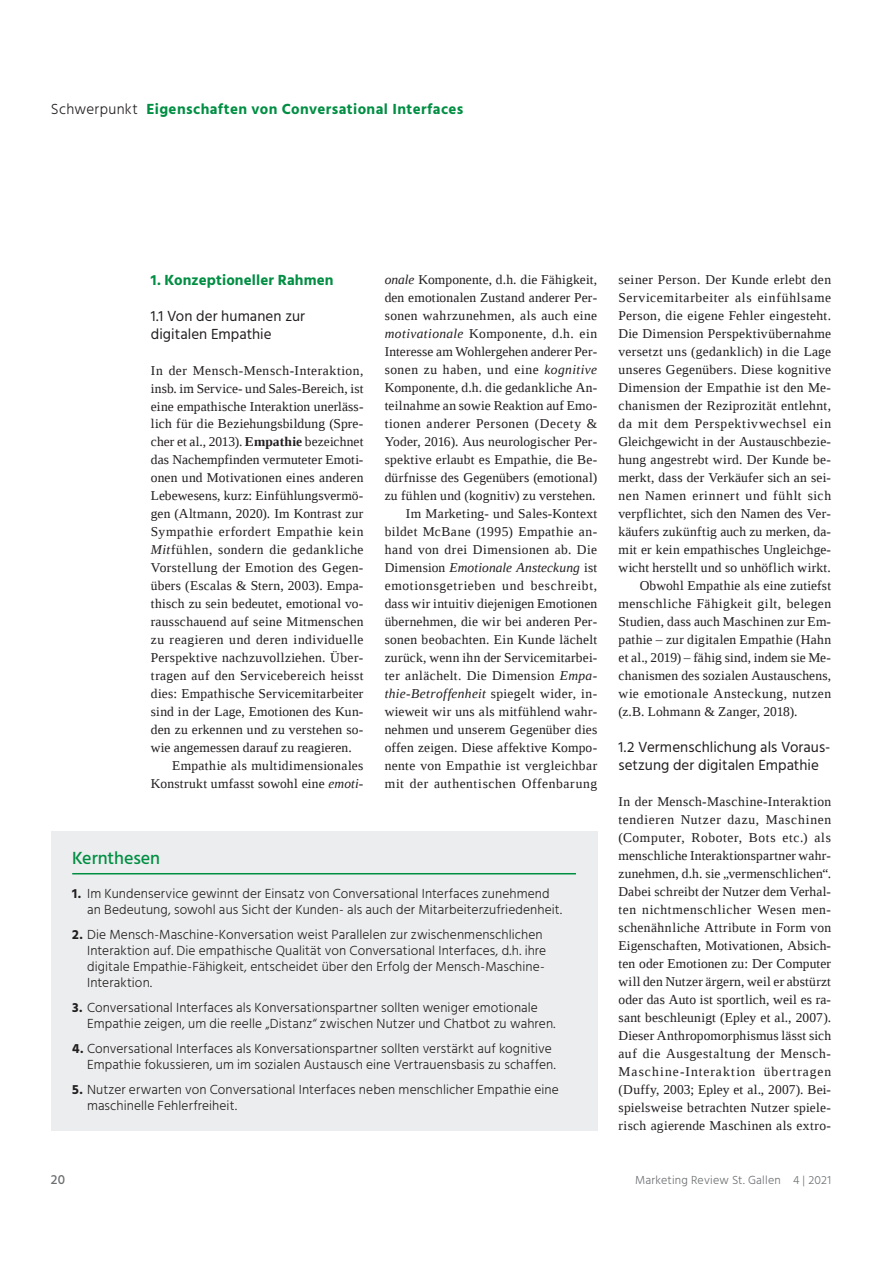
<style>
.page{position:relative;width:893px;height:1263px;background:#fff}
.page>*{position:absolute;margin:0;border:0;box-sizing:border-box;transform-origin:0 0}
.t1{font:500 18px "Hind Vadodara";letter-spacing:-.005em;color:#008e43}
.t2{font:15px/18px "Hind Vadodara";letter-spacing:.005em;color:#231f20}
.t3{font:700 15px "Hind Vadodara";letter-spacing:.025em;color:#008e43}
.t4{font:13.5px/18px "Tinos";letter-spacing:.02em;color:#231f20;text-align:justify}
.t5{font:300 13.5px/16.2px "Hind Vadodara";letter-spacing:.005em;color:#231f20}
.t6{font:13.5px "Tinos";letter-spacing:.04em;color:#231f20}
.t7{font:13.5px "Tinos";letter-spacing:.045em;color:#231f20}
.t8{font:13.5px "Tinos";color:#231f20}
.t9{font:13.5px "Tinos";letter-spacing:.05em;color:#231f20}
.t10{font:500 13.5px "Hind Vadodara";color:#6c6e70}
.t11{font:300 12px "Hind Vadodara";letter-spacing:.02em;color:#6c6e70}
.s1{font-weight:300;color:#231f20}
.s2{font-weight:700}
.s3{font-style:italic}
</style>
<div class="page">
<div style="left:51px;top:831px;width:546px;height:300px;background:#ecedee"></div>
<hr style="left:72px;top:873px;width:504px;height:1px;background:#008e43">
<p class="t3" style="left:51px;top:103px;width:414px"><span class="s1">Schwerpunkt</span> Eigenschaften von Conversational Interfaces</p>
<p class="t3" style="left:151px;top:273px;width:184px">1. Konzeptioneller Rahmen</p>
<p class="t2" style="left:151px;top:308px;width:156px">1.1 Von der humanen zur digitalen Empathie</p>
<p class="t6" style="left:151px;top:365px;width:214px">In der Mensch-Mensch-Interaktion,</p>
<p class="t4" style="left:151px;top:380px;width:214px">insb. im Service- und Sales-Bereich, ist</p>
<p class="t4" style="left:151px;top:398px;width:214px">eine empathische Interaktion unerläss-</p>
<p class="t4" style="left:151px;top:416px;width:214px">lich für die Beziehungsbildung (Spre-</p>
<p class="t4" style="left:151px;top:434px;width:214px">cher et al., 2013). <span class="s2">Empathie</span> bezeichnet</p>
<p class="t4" style="left:151px;top:452px;width:214px">das Nachempfinden vermuteter Emoti-</p>
<p class="t4" style="left:151px;top:470px;width:214px">onen und Motivationen eines anderen</p>
<p class="t4" style="left:151px;top:488px;width:214px">Lebewesens, kurz: Einfühlungsvermö-</p>
<p class="t4" style="left:151px;top:506px;width:214px">gen (Altmann, 2020). Im Kontrast zur</p>
<p class="t6" style="left:151px;top:527px;width:214px">Sympathie erfordert Empathie kein</p>
<p class="t6" style="left:151px;top:545px;width:214px"><span class="s3">Mit</span>fühlen, sondern die gedankliche</p>
<p class="t4" style="left:151px;top:560px;width:214px">Vorstellung der Emotion des Gegen-</p>
<p class="t4" style="left:151px;top:578px;width:214px">übers (Escalas &amp; Stern, 2003). Empa-</p>
<p class="t4" style="left:151px;top:596px;width:214px">thisch zu sein bedeutet, emotional vo-</p>
<p class="t4" style="left:151px;top:614px;width:214px">rausschauend auf seine Mitmenschen</p>
<p class="t4" style="left:151px;top:632px;width:214px">zu reagieren und deren individuelle</p>
<p class="t4" style="left:151px;top:650px;width:214px">Perspektive nachzuvollziehen. Über-</p>
<p class="t4" style="left:151px;top:668px;width:214px">tragen auf den Servicebereich heisst</p>
<p class="t4" style="left:151px;top:686px;width:214px">dies: Empathische Servicemitarbeiter</p>
<p class="t8" style="left:151px;top:707px;width:214px">sind in der Lage, Emotionen des Kun-</p>
<p class="t4" style="left:151px;top:722px;width:214px">den zu erkennen und zu verstehen so-</p>
<p class="t4" style="left:151px;top:740px;width:202px">wie angemessen darauf zu reagieren.</p>
<p class="t4" style="left:172px;top:758px;width:193px">Empathie als multidimensionales</p>
<p class="t4" style="left:151px;top:776px;width:214px">Konstrukt umfasst sowohl eine <span class="s3">emoti-</span></p>
<p class="t4" style="left:385px;top:272px;width:214px;text-align:right"><span class="s3">onale</span> Komponente, d.h. die Fähigkeit, den emotionalen Zustand anderer Per&shy;sonen wahrzunehmen, als auch eine <span class="s3">motivationale</span> Komponente, d.h. ein Interesse am Wohlergehen anderer Per&shy;sonen zu haben, und eine <span class="s3">kognitive </span>Komponente, d.h. die gedankliche An&shy;teilnahme an sowie Reaktion auf Emo&shy;tionen anderer Personen (Decety &amp; Yoder, 2016). Aus neurologischer Per&shy;spektive erlaubt es Empathie, die Be&shy;dürfnisse des Gegenübers (emotional) zu fühlen und (kognitiv) zu verstehen.<br>Im Marketing- und Sales-Kontext bildet McBane (1995) Empathie an&shy;hand von drei Dimensionen ab. Die Dimension <span class="s3">Emotionale Ansteckung</span> ist emotionsgetrieben und beschreibt, dass wir intuitiv diejenigen Emotionen übernehmen, die wir bei anderen Per&shy;sonen beobachten. Ein Kunde lächelt zurück, wenn ihn der Servicemitarbei&shy;ter anlächelt. Die Dimension <span class="s3">Empa&shy;thie-Betroffenheit</span> spiegelt wider, in&shy;wieweit wir uns als mitfühlend wahr&shy;nehmen und unserem Gegenüber dies offen zeigen. Diese affektive Kompo&shy;nente von Empathie ist vergleichbar mit der authentischen Offenbarung</p>
<h1 class="t1" style="left:72px;top:849px;width:89px">Kernthesen</h1>
<p class="t5" style="left:87px;top:885px;width:476px;text-indent:-15px"><span class="s2">1.</span> Im Kundenservice gewinnt der Einsatz von Conversational Interfaces zunehmend an Bedeutung, sowohl aus Sicht der Kunden- als auch der Mitarbeiterzufriedenheit.</p>
<p class="t5" style="left:87px;top:926px;width:461px;text-indent:-15px"><span class="s2">2.</span> Die Mensch-Maschine-Konversation weist Parallelen zur zwischenmenschlichen Interaktion auf. Die empathische Qualität von Conversational Interfaces, d.h. ihre digitale Empathie-Fähigkeit, entscheidet über den Erfolg der Mensch-Maschine-Interaktion.</p>
<p class="t5" style="left:87px;top:999px;width:470px;text-indent:-15px"><span class="s2">3.</span> Conversational Interfaces als Konversationspartner sollten weniger emotionale<br>Empathie zeigen, um die reelle „Distanz“ zwischen Nutzer und Chatbot zu wahren.</p>
<p class="t5" style="left:72px;top:1040px;width:485px;text-align:right"><span class="s2">4.</span> Conversational Interfaces als Konversationspartner sollten verstärkt auf kognitive<br>Empathie fokussieren, um im sozialen Austausch eine Vertrauensbasis zu schaffen.</p>
<p class="t5" style="left:87px;top:1081px;width:473px;text-indent:-15px"><span class="s2">5.</span> Nutzer erwarten von Conversational Interfaces neben menschlicher Empathie eine maschinelle Fehlerfreiheit.</p>
<p class="t4" style="left:618px;top:272px;width:214px">seiner Person. Der Kunde erlebt den</p>
<p class="t7" style="left:618px;top:293px;width:214px">Servicemitarbeiter als einfühlsame</p>
<p class="t4" style="left:618px;top:308px;width:214px">Person, die eigene Fehler eingesteht.</p>
<p class="t4" style="left:618px;top:326px;width:214px">Die Dimension Perspektivübernahme</p>
<p class="t4" style="left:618px;top:344px;width:214px">versetzt uns (gedanklich) in die Lage</p>
<p class="t4" style="left:618px;top:362px;width:214px">unseres Gegenübers. Diese kognitive</p>
<p class="t4" style="left:618px;top:380px;width:214px">Dimension der Empathie ist den Me-</p>
<p class="t4" style="left:618px;top:398px;width:214px">chanismen der Reziprozität entlehnt,</p>
<p class="t9" style="left:618px;top:419px;width:214px">da mit dem Perspektivwechsel ein</p>
<p class="t4" style="left:618px;top:434px;width:214px">Gleichgewicht in der Austauschbezie-</p>
<p class="t4" style="left:618px;top:452px;width:214px">hung angestrebt wird. Der Kunde be-</p>
<p class="t4" style="left:618px;top:470px;width:214px">merkt, dass der Verkäufer sich an sei-</p>
<p class="t7" style="left:618px;top:491px;width:214px">nen Namen erinnert und fühlt sich</p>
<p class="t4" style="left:618px;top:506px;width:214px">verpflichtet, sich den Namen des Ver-</p>
<p class="t4" style="left:618px;top:524px;width:214px">käufers zukünftig auch zu merken, da-</p>
<p class="t4" style="left:618px;top:542px;width:214px">mit er kein empathisches Ungleichge-</p>
<p class="t4" style="left:618px;top:560px;width:214px">wicht herstellt und so unhöflich wirkt.</p>
<p class="t4" style="left:640px;top:578px;width:193px">Obwohl Empathie als eine zutiefst</p>
<p class="t6" style="left:618px;top:599px;width:214px">menschliche Fähigkeit gilt, belegen</p>
<p class="t4" style="left:618px;top:614px;width:214px">Studien, dass auch Maschinen zur Em-</p>
<p class="t4" style="left:618px;top:632px;width:214px">pathie – zur digitalen Empathie (Hahn</p>
<p class="t4" style="left:618px;top:650px;width:214px">et al., 2019) – fähig sind, indem sie Me-</p>
<p class="t4" style="left:618px;top:668px;width:214px">chanismen des sozialen Austauschens,</p>
<p class="t4" style="left:618px;top:686px;width:214px">wie emotionale Ansteckung, nutzen</p>
<p class="t4" style="left:618px;top:704px;width:180px">(z.B. Lohmann &amp; Zanger, 2018).</p>
<p class="t2" style="left:618px;top:739px;width:213px">1.2 Vermenschlichung als Voraus&shy;setzung der digitalen Empathie</p>
<p class="t4" style="left:618px;top:794px;width:214px">In der Mensch-Maschine-Interaktion tendieren Nutzer dazu, Maschinen (Computer, Roboter, Bots etc.) als menschliche Interaktionspartner wahr&shy;zunehmen, d.h. sie „vermenschlichen“.<br>Dabei schreibt der Nutzer dem Verhal&shy;ten nichtmenschlicher Wesen men&shy;schenähnliche Attribute in Form von Eigenschaften, Motivationen, Absich&shy;ten oder Emotionen zu: Der Computer will den Nutzer ärgern, weil er abstürzt oder das Auto ist sportlich, weil es ra&shy;sant beschleunigt (Epley et al., 2007).<br>Dieser Anthropomorphismus lässt sich auf die Ausgestaltung der Mensch-Maschine-Interaktion übertragen (Duffy, 2003; Epley et al., 2007). Bei&shy;spielsweise betrachten Nutzer spiele&shy;risch agierende Maschinen als extro-</p>
<p class="t10" style="left:51px;top:1172px;width:16px">20</p>
<p class="t11" style="left:635px;top:1174px;width:197px">Marketing Review St. Gallen 4 | 2021</p>
</div>
